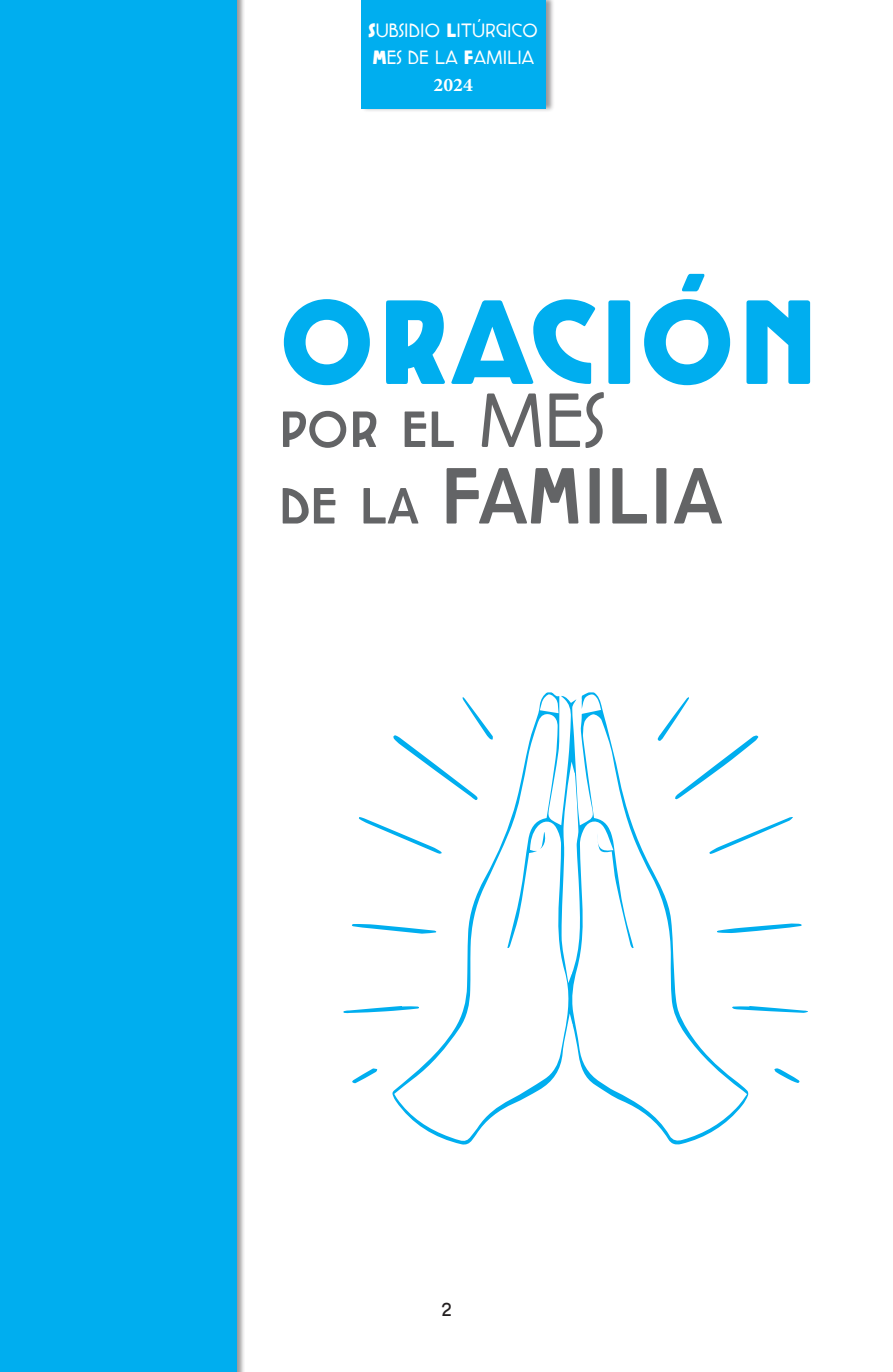
<style>
.page{position:relative;width:893px;height:1372px;background:#fff}
.page>*{position:absolute;margin:0;border:0;box-sizing:border-box;transform-origin:0 0}
.t1{font:112.5px "Cocotte Alternate";color:#636466}
.t2{font:800 112.5px "Cocotte Alternate";color:#00aeef}
.t3{font:72px "Cocotte Alternate";color:#636466}
.t4{font:700 27px "Adobe Arabic";color:#fff}
.t5{font:18px "Cocotte Alternate";color:#fff}
.t6{font:16.65px "Alpaca Scarlett Demo";color:#231f20}
.s1{font-weight:800}
.s2{font-size:72px}
</style>
<div class="page">
<div style="left:0;top:0;width:245px;height:1371px;background:#231f20;opacity:.45"></div>
<div style="left:0;top:0;width:236px;height:1371px;background:#00aeef"></div>
<div style="left:361px;top:0;width:193px;height:113px;background:#231f20;opacity:.45"></div>
<div style="left:361px;top:0;width:185px;height:108px;background:#00aeef"></div>
<svg style="left:392px;top:692px;width:357px;height:453px"></svg>
<svg style="left:352px;top:917px;width:95px;height:23px"></svg>
<svg style="left:343px;top:998px;width:87px;height:21px"></svg>
<svg style="left:358px;top:692px;width:143px;height:168px"></svg>
<svg style="left:352px;top:1068px;width:26px;height:16px"></svg>
<svg style="left:704px;top:916px;width:98px;height:24px"></svg>
<svg style="left:722px;top:998px;width:86px;height:20px"></svg>
<svg style="left:647px;top:692px;width:146px;height:170px"></svg>
<svg style="left:774px;top:1068px;width:26px;height:15px"></svg>
<p class="t5" style="left:368px;top:19px;width:171px"><span class="s1">S</span>UBSIDIO <span class="s1">L</span>ITÚRGICO</p>
<p class="t5" style="left:372px;top:46px;width:163px"><span class="s1">M</span>ES DE LA <span class="s1">F</span>AMILIA</p>
<p class="t4" style="left:434px;top:66px;width:41px">2024</p>
<p class="t2" style="left:279px;top:272px;width:542px">ORACIÓN</p>
<p class="t3" style="left:279px;top:373px;width:327px">por el MES</p>
<p class="t1" style="left:279px;top:409px;width:445px"><span class="s2">de la</span> familia</p>
<p class="t6" style="left:442px;top:1300px;width:11px">2</p>
</div>
